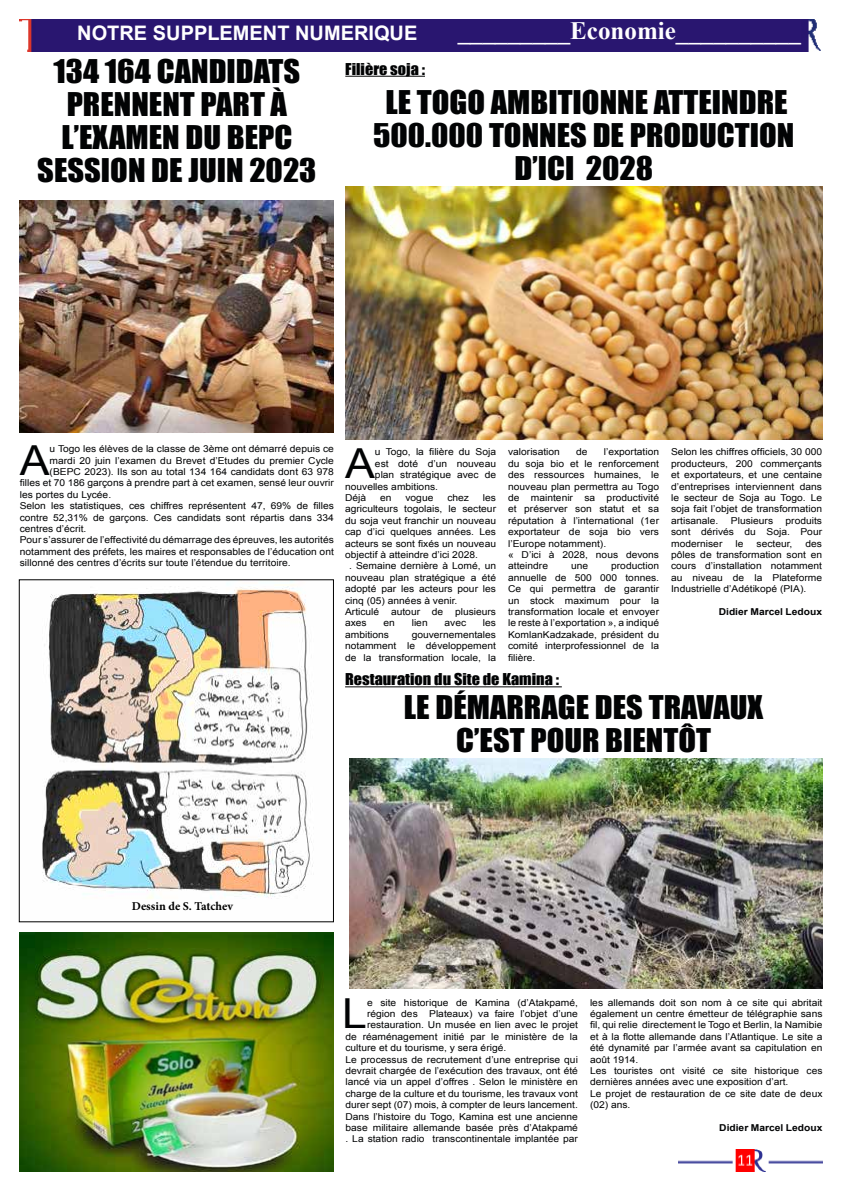
<style>
.page{position:relative;width:842px;height:1191px;background:#fff}
.page>*{position:absolute;margin:0;border:0;box-sizing:border-box;transform-origin:0 0}
.t1{font:41.4px "Arial";color:#020304;scale:1.08 1}
.t2{font:30px/33px "Impact";color:#020304;text-align:center;scale:1.08 1}
.t3{font:700 25px "Times New Roman";color:#fff}
.t4{font:700 20px "Arial";color:#fff}
.t5{font:15px "Impact";color:#020304;scale:1.08 1}
.t6{font:700 12px "Minion Pro";color:#000}
.t7{font:9.5px/11.4px "Arial";color:#020304;text-align:justify;scale:1.08 1}
.t8{font:700 9.5px "Arial";color:#020304;scale:1.08 1}
</style>
<div class="page">
<div style="left:20px;top:20px;width:801px;height:31px;background:#291670"></div>
<img style="left:678px;top:1149px;width:144px;height:22px">
<img style="left:19px;top:932px;width:314px;height:239px">
<img style="left:20px;top:200px;width:314px;height:233px">
<hr style="left:345px;top:76px;width:80px;height:1px;background:#020304">
<img style="left:345px;top:186px;width:477px;height:253px">
<hr style="left:345px;top:686px;width:217px;height:1px;background:#020304">
<img style="left:349px;top:758px;width:473px;height:230px">
<img style="left:42px;top:581px;width:271px;height:318px">
<div style="left:19px;top:579px;width:315px;height:343px;border:1px solid #000"></div>
<h3 class="t3" style="left:458px;top:13px;width:345px">_________Economie__________</h3>
<h3 class="t4" style="left:77px;top:20px;width:342px">NOTRE SUPPLEMENT NUMERIQUE</h3>
<h2 class="t2" style="left:37px;top:54px;width:260px">134 164 CANDIDATS<br>PRENNENT PART À<br>L’EXAMEN DU BEPC<br>SESSION DE JUIN 2023</h2>
<h3 class="t5" style="left:345px;top:57px;width:75px">Filière soja :</h3>
<h2 class="t2" style="left:373px;top:85px;width:391px">LE TOGO AMBITIONNE ATTEINDRE<br>500.000 TONNES DE PRODUCTION<br>D’ICI 2028</h2>
<h1 class="t1" style="left:20px;top:433px;width:29px">A</h1>
<p class="t7" style="left:50px;top:443px;width:265px">u Togo les élèves de la classe de 3ème ont démarré depuis ce</p>
<p class="t7" style="left:50px;top:454px;width:265px">mardi 20 juin l’examen du Brevet d’Etudes du premier Cycle</p>
<p class="t7" style="left:50px;top:466px;width:265px">(BEPC 2023). Ils son au total 134 164 candidats dont 63 978</p>
<p class="t7" style="left:20px;top:477px;width:292px">filles et 70 186 garçons à prendre part à cet examen, sensé leur ouvrir</p>
<p class="t7" style="left:20px;top:489px;width:86px">les portes du Lycée.</p>
<p class="t7" style="left:20px;top:500px;width:292px">Selon les statistiques, ces chiffres représentent 47, 69% de filles</p>
<p class="t7" style="left:20px;top:511px;width:292px">contre 52,31% de garçons. Ces candidats sont répartis dans 334</p>
<p class="t7" style="left:20px;top:523px;width:63px">centres d’écrit.</p>
<p class="t7" style="left:20px;top:534px;width:292px">Pour s’assurer de l’effectivité du démarrage des épreuves, les autorités</p>
<p class="t7" style="left:20px;top:546px;width:292px">notamment des préfets, les maires et responsables de l’éducation ont</p>
<p class="t7" style="left:20px;top:557px;width:252px">sillonné des centres d’écrits sur toute l’étendue du territoire.</p>
<h1 class="t1" style="left:345px;top:436px;width:29px">A</h1>
<p class="t7" style="left:375px;top:446px;width:114px">u Togo, la filière du Soja</p>
<p class="t7" style="left:375px;top:458px;width:114px">est doté d’un nouveau</p>
<p class="t7" style="left:375px;top:469px;width:114px">plan stratégique avec de</p>
<p class="t7" style="left:345px;top:481px;width:88px">nouvelles ambitions.</p>
<p class="t7" style="left:345px;top:492px;width:21px">Déjà</p>
<p class="t7" style="left:380px;top:492px;width:12px">en</p>
<p class="t7" style="left:405px;top:492px;width:27px">vogue</p>
<p class="t7" style="left:447px;top:492px;width:22px">chez</p>
<p class="t7" style="left:483px;top:492px;width:14px">les</p>
<p class="t7" style="left:345px;top:503px;width:141px">agriculteurs togolais, le secteur</p>
<p class="t7" style="left:345px;top:515px;width:141px">du soja veut franchir un nouveau</p>
<p class="t7" style="left:345px;top:526px;width:141px">cap d’ici quelques années. Les</p>
<p class="t7" style="left:345px;top:538px;width:141px">acteurs se sont fixés un nouveau</p>
<p class="t7" style="left:345px;top:549px;width:125px">objectif à atteindre d’ici 2028.</p>
<p class="t7" style="left:349px;top:560px;width:138px">. Semaine dernière à Lomé, un</p>
<p class="t7" style="left:345px;top:572px;width:141px">nouveau plan stratégique a été</p>
<p class="t7" style="left:345px;top:583px;width:141px">adopté par les acteurs pour les</p>
<p class="t7" style="left:345px;top:595px;width:106px">cinq (05) années à venir.</p>
<p class="t7" style="left:345px;top:606px;width:141px">Articulé autour de plusieurs</p>
<p class="t7" style="left:345px;top:617px;width:22px">axes</p>
<p class="t7" style="left:384px;top:617px;width:12px">en</p>
<p class="t7" style="left:412px;top:617px;width:16px">lien</p>
<p class="t7" style="left:444px;top:617px;width:22px">avec</p>
<p class="t7" style="left:483px;top:617px;width:14px">les</p>
<p class="t7" style="left:345px;top:629px;width:42px">ambitions</p>
<p class="t7" style="left:345px;top:629px;width:141px;text-indent:67px">gouvernementales notamment le développement de la transformation locale, la</p>
<p class="t7" style="left:508px;top:446px;width:141px;text-align:left;text-indent:96px">l’exportation du soja bio et le renforcement des ressources humaines, le nouveau plan permettra au Togo de maintenir sa productivité et préserver son statut et sa réputation à l’international (1er exportateur de soja bio vers l’Europe notamment).<br>« D’ici à 2028, nous devons atteindre</p>
<p class="t7" style="left:508px;top:446px;width:50px">valorisation</p>
<p class="t7" style="left:576px;top:446px;width:12px">de</p>
<p class="t7" style="left:508px;top:560px;width:141px;text-indent:103px">production annuelle de 500 000 tonnes.<br>Ce qui permettra de garantir un stock maximum pour la transformation locale et envoyer le reste à l’exportation », a indiqué KomlanKadzakade, président du comité interprofessionnel de la filière.</p>
<p class="t7" style="left:571px;top:560px;width:17px">une</p>
<p class="t7" style="left:671px;top:446px;width:141px">Selon les chiffres officiels, 30 000 producteurs, 200 commerçants et exportateurs, et une centaine d’entreprises interviennent dans le secteur de Soja au Togo. Le soja fait l’objet de transformation artisanale.</p>
<p class="t7" style="left:671px;top:515px;width:141px;text-indent:114px">produits sont dérivés du Soja. Pour moderniser</p>
<p class="t7" style="left:731px;top:515px;width:41px">Plusieurs</p>
<p class="t7" style="left:671px;top:538px;width:141px;text-indent:134px">des pôles de transformation sont en cours d’installation notamment au niveau de la Plateforme Industrielle d’Adétikopé (PIA).</p>
<p class="t8" style="left:719px;top:605px;width:97px">Didier Marcel Ledoux</p>
<p class="t7" style="left:735px;top:538px;width:9px">le</p>
<p class="t7" style="left:756px;top:538px;width:35px">secteur,</p>
<h3 class="t5" style="left:345px;top:668px;width:200px">Restauration du Site de Kamina :</h3>
<h2 class="t2" style="left:404px;top:690px;width:334px">LE DÉMARRAGE DES TRAVAUX<br>C’EST POUR BIENTÔT</h2>
<p class="t6" style="left:132px;top:898px;width:103px">Dessin de S. Tatchev</p>
<h1 class="t1" style="left:342px;top:986px;width:24px">L</h1>
<p class="t7" style="left:367px;top:996px;width:197px">e site historique de Kamina (d’Atakpamé,</p>
<p class="t7" style="left:367px;top:1008px;width:197px">région des Plateaux) va faire l’objet d’une</p>
<p class="t7" style="left:367px;top:1019px;width:197px">restauration. Un musée en lien avec le projet</p>
<p class="t7" style="left:345px;top:1030px;width:217px">de réaménagement initié par le ministère de la</p>
<p class="t7" style="left:345px;top:1042px;width:150px">culture et du tourisme, y sera érigé.</p>
<p class="t7" style="left:345px;top:1053px;width:217px">Le processus de recrutement d’une entreprise qui</p>
<p class="t7" style="left:345px;top:1065px;width:217px">devrait chargée de l’exécution des travaux, ont été</p>
<p class="t7" style="left:345px;top:1076px;width:217px">lancé via un appel d’offres . Selon le ministère en</p>
<p class="t7" style="left:345px;top:1087px;width:217px">charge de la culture et du tourisme, les travaux vont</p>
<p class="t7" style="left:345px;top:1099px;width:217px">durer sept (07) mois, à compter de leurs lancement.</p>
<p class="t7" style="left:345px;top:1110px;width:217px">Dans l’histoire du Togo, Kamina est une ancienne</p>
<p class="t7" style="left:345px;top:1122px;width:217px">base militaire allemande basée près d’Atakpamé</p>
<p class="t7" style="left:345px;top:1133px;width:217px">. La station radio transcontinentale implantée par</p>
<p class="t7" style="left:590px;top:996px;width:217px;text-align:left">les allemands doit son nom à ce site qui abritait également un centre émetteur de télégraphie sans fil, qui relie directement le Togo et Berlin, la Namibie et à la flotte allemande dans l’Atlantique. Le site a été dynamité par l’armée avant sa capitulation en août 1914.<br>Les touristes ont visité ce site historique ces dernières années avec une exposition d’art.<br>Le projet de restauration de ce site date de deux (02) ans.</p>
<p class="t8" style="left:719px;top:1121px;width:97px">Didier Marcel Ledoux</p>
</div>
